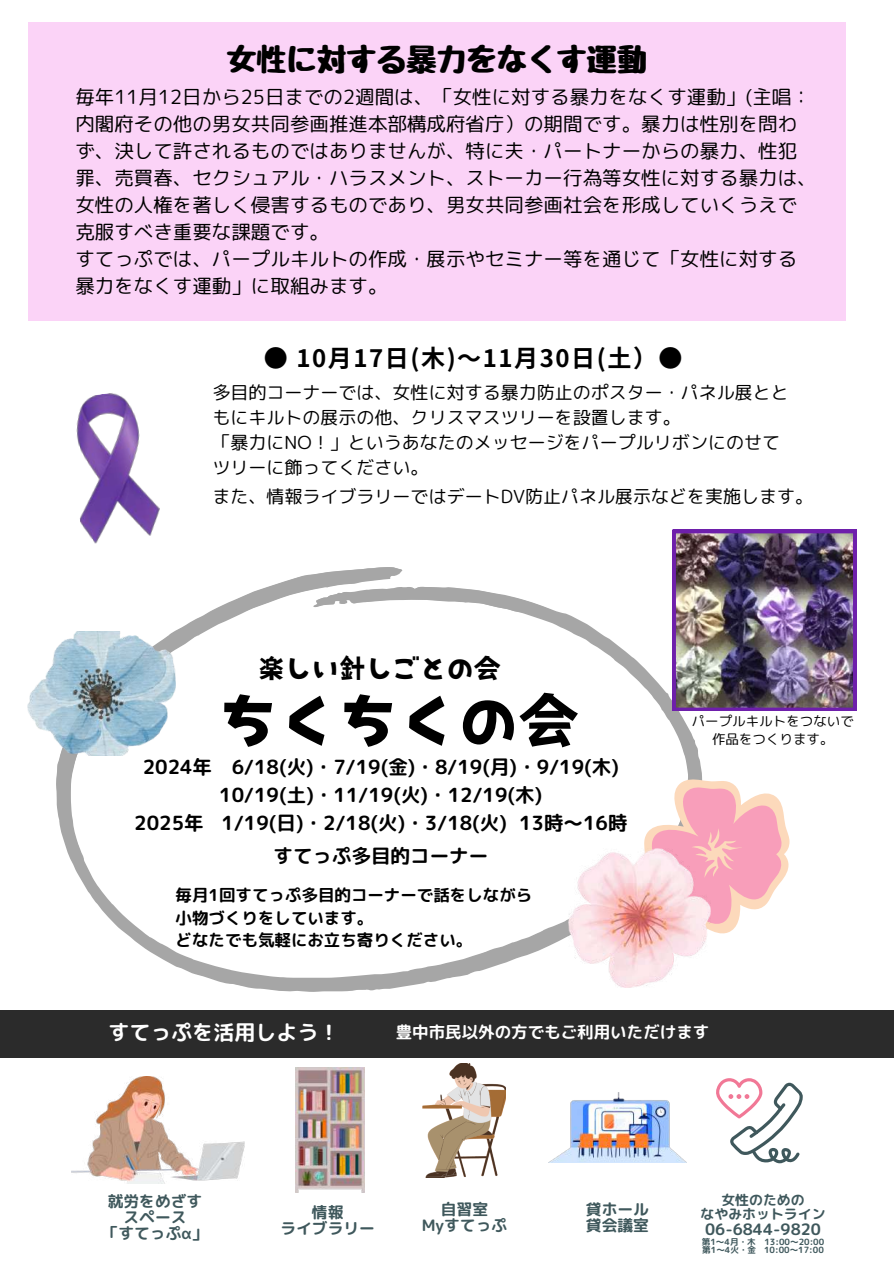
<style>
.page{position:relative;width:894px;height:1264px;background:#fff}
.page>*{position:absolute;margin:0;border:0;box-sizing:border-box;transform-origin:0 0}
.t1{font:60px "Otenba Gothic TTF";color:#000}
.t2{font:30px "Jiyucho";color:#000}
.t3{font:27px "Otenba Gothic TTF";color:#000}
.t4{font:700 24px "Noto Sans JP";letter-spacing:.065em;color:#000}
.t5{font:21px "rounded mplus 1 p bold";color:#fff}
.t6{font:19.5px/27px "rounded mplus 1 p regular";color:#000}
.t7{font:19.5px/28.2px "rounded mplus 1 p bold";color:#000;text-align:center}
.t8{font:18px/24.8px "rounded mplus 1 p regular";color:#000}
.t9{font:16.5px/22.5px "rounded mplus 1 p bold";color:#000}
.t10{font:16.5px "rounded mplus 1 p bold";color:#fff}
.t11{font:15.75px/16px "rounded mplus 1 p bold";color:#3f585c;text-align:center}
.t12{font:13.95px/14.1px "rounded mplus 1 p bold";color:#3f585c;text-align:center}
.t13{font:13.5px/18px "rounded mplus 1 p regular";color:#000;text-align:center}
.t14{font:8.55px/8.4px "rounded mplus 1 p bold";color:#3f585c}
</style>
<div class="page">
<svg style="left:56px;top:567px;width:644px;height:424px"></svg>
<svg style="left:318px;top:600px;width:10px;height:4px"></svg>
<img style="left:28px;top:631px;width:147px;height:124px">
<img style="left:76px;top:393px;width:84px;height:151px">
<svg style="left:643px;top:779px;width:146px;height:154px"></svg>
<img style="left:568px;top:848px;width:141px;height:139px">
<svg style="left:422px;top:1063px;width:84px;height:114px"></svg>
<img style="left:72px;top:1076px;width:172px;height:107px">
<img style="left:295px;top:1067px;width:69px;height:125px">
<img style="left:549px;top:1092px;width:136px;height:70px">
<svg style="left:716px;top:1078px;width:86px;height:85px"></svg>
<div style="left:0;top:1009px;width:893px;height:48px;background:#2b2b2b"></div>
<img style="left:672px;top:530px;width:183px;height:181px">
<h2 class="t2" style="left:226px;top:44px;width:421px">女性に対する暴力をなくす運動</h2>
<p class="t6" style="left:75px;top:83px;width:742px">毎年11月12日から25日までの2週間は、「女性に対する暴力をなくす運動」(主唱：内閣府その他の男女共同参画推進本部構成府省庁）の期間です。暴力は性別を問わず、決して許されるものではありませんが、特に夫・パートナーからの暴力、性犯罪、売買春、セクシュアル・ハラスメント、ストーカー行為等女性に対する暴力は、女性の人権を著しく侵害するものであり、男女共同参画社会を形成していくうえで克服すべき重要な課題です。<br>すてっぷでは、パープルキルトの作成・展示やセミナー等を通じて「女性に対する暴力をなくす運動」に取組みます。</p>
<p class="t4" style="left:264px;top:339px;width:420px">● 10月 17日 (木)～11月 30日 (土）●</p>
<p class="t8" style="left:212px;top:380px;width:577px">多目的コーナーでは、女性に対する暴力防止のポスター・パネル展とともにキルトの展示の他、クリスマスツリーを設置します。<br>「暴力にNO！」というあなたのメッセージをパープルリボンにのせてツリーに飾ってください。</p>
<p class="t8" style="left:212px;top:483px;width:602px">また、情報ライブラリーではデートDV防止パネル展示などを実施します。</p>
<h3 class="t3" style="left:258px;top:650px;width:244px">楽しい針しごとの会</h3>
<h1 class="t1" style="left:218px;top:680px;width:361px">ちくちくの会</h1>
<p class="t7" style="left:134px;top:752px;width:494px">2024年 6/18(火)・7/19(金)・8/19(月)・9/19(木)<br>10/19(土)・11/19(火)・12/19(木)<br>2025年 1/19(日)・2/18(火)・3/18(火) 13時～16時</p>
<p class="t7" style="left:273px;top:841px;width:216px">すてっぷ多目的コーナー</p>
<p class="t9" style="left:175px;top:883px;width:358px">毎月1回すてっぷ多目的コーナーで話をしながら小物づくりをしています。<br>どなたでも気軽にお立ち寄りください。</p>
<p class="t13" style="left:691px;top:711px;width:164px">パープルキルトをつないで作品をつくります。</p>
<p class="t5" style="left:108px;top:1017px;width:232px">すてっぷを活用しよう！</p>
<p class="t10" style="left:395px;top:1020px;width:315px">豊中市民以外の方でもご利用いただけます</p>
<p class="t11" style="left:103px;top:1192px;width:106px">就労をめざすスペース<br>「すてっぷα」</p>
<p class="t11" style="left:280px;top:1203px;width:96px">情報<br>ライブラリー</p>
<p class="t11" style="left:421px;top:1201px;width:87px">自習室<br>Myすてっぷ</p>
<p class="t11" style="left:585px;top:1201px;width:64px;text-align:left">貸ホール貸会議室</p>
<p class="t12" style="left:700px;top:1192px;width:126px">女性のための<br>なやみホットライン</p>
<p class="t11" style="left:705px;top:1220px;width:117px">06-6844-9820</p>
<p class="t14" style="left:701px;top:1237px;width:124px">第1～4月・木 13:00～20:00第1～4火・金 10:00～17:00</p>
</div>
